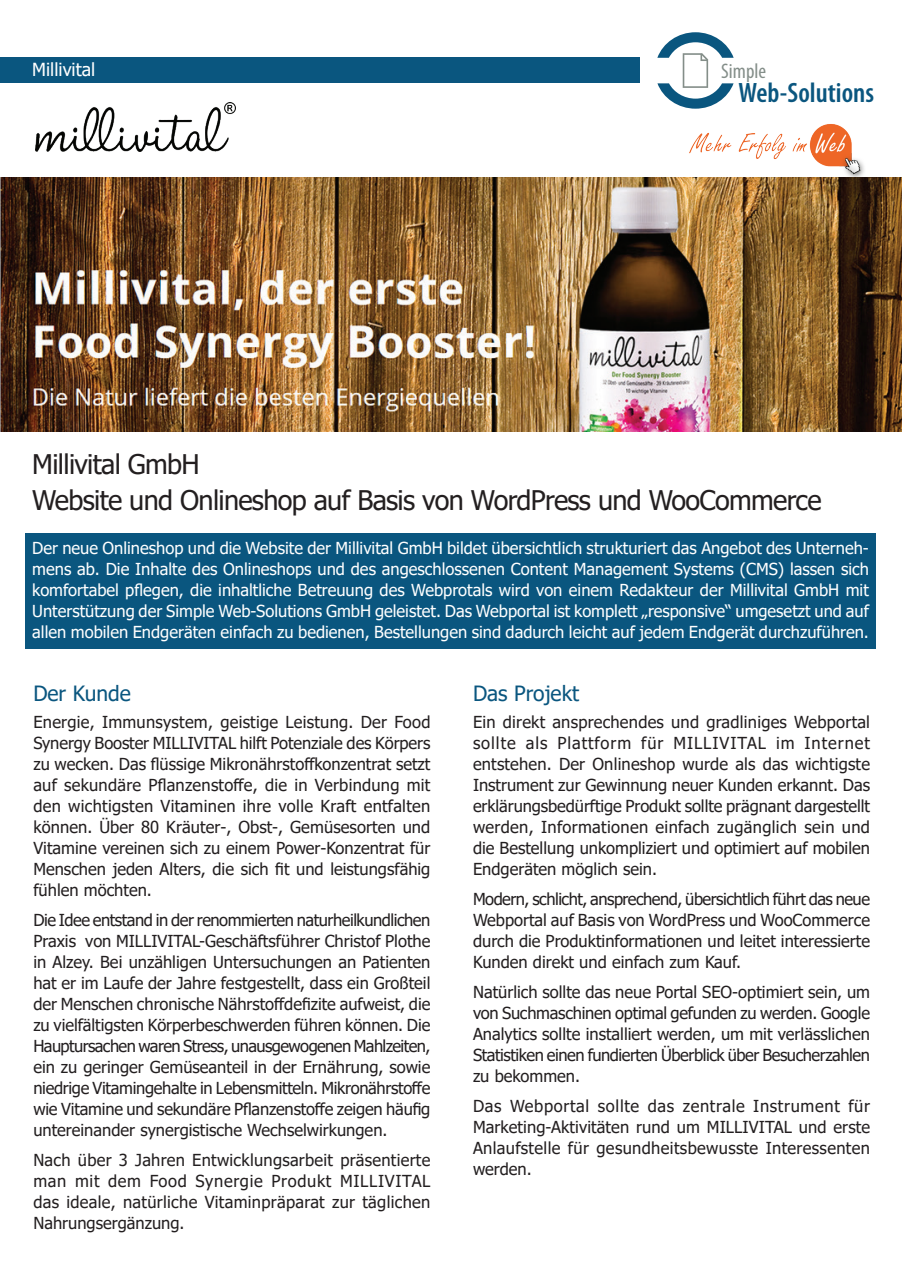
<style>
.page{position:relative;width:902px;height:1272px;background:#fff}
.page>*{position:absolute;margin:0;border:0;box-sizing:border-box;transform-origin:0 0}
.t1{font:600 condensed 28.05px "Myriad Pro";color:#0a567f}
.t2{font:27px/36px "Tahoma";letter-spacing:-.025em;color:#231f20}
.t3{font:condensed 21.15px "Myriad Pro";color:#848e89}
.t4{font:21px "Tahoma";color:#0a567f}
.t5{font:18px "Tahoma";color:#fff}
.t6{font:16.5px/21px "Tahoma";color:#231f20;text-align:justify}
.t7{font:16.5px/21px "Tahoma";color:#fff;text-align:justify}
</style>
<div class="page">
<svg style="left:657px;top:32px;width:76px;height:77px"></svg>
<div style="left:0;top:57px;width:639px;height:26px;background:#0a567f"></div>
<div style="left:26px;top:533px;width:850px;height:115px;background:#0a567f"></div>
<img style="left:689px;top:124px;width:175px;height:53px">
<img style="left:0;top:177px;width:901px;height:255px">
<img style="left:35px;top:102px;width:200px;height:49px">
<p class="t5" style="left:32px;top:57px;width:65px">Millivital</p>
<p class="t3" style="left:721px;top:58px;width:46px">Simple</p>
<h1 class="t1" style="left:738px;top:76px;width:137px">Web-Solutions</h1>
<h2 class="t2" style="left:32px;top:448px;width:790px">Millivital GmbH<br>Website und Onlineshop auf Basis von WordPress und WooCommerce</h2>
<p class="t7" style="left:32px;top:538px;width:838px">Der neue Onlineshop und die Website der Millivital GmbH bildet übersichtlich strukturiert das Angebot des Unterneh&shy;mens ab. Die Inhalte des Onlineshops und des angeschlossenen Content Management Systems (CMS) lassen sich komfortabel pflegen, die inhaltliche Betreuung des Webprotals wird von einem Redakteur der Millivital GmbH mit Unterstützung der Simple Web-Solutions GmbH geleistet. Das Webportal ist komplett „responsive“ umgesetzt und auf allen mobilen Endgeräten einfach zu bedienen, Bestellungen sind dadurch leicht auf jedem Endgerät durchzuführen.</p>
<p class="t4" style="left:33px;top:679px;width:99px">Der Kunde</p>
<p class="t6" style="left:33px;top:712px;width:398px">Energie, Immunsystem, geistige Leistung. Der Food Synergy Booster MILLIVITAL hilft Potenziale des Körpers zu wecken. Das flüssige Mikronährstoffkonzentrat setzt auf sekundäre Pflanzenstoffe, die in Verbindung mit den wichtigsten Vitaminen ihre volle Kraft entfalten können. Über 80 Kräuter-, Obst-, Gemüsesorten und Vitamine vereinen sich zu einem Power-Konzentrat für Menschen jeden Alters, die sich fit und leistungsfähig fühlen möchten.</p>
<p class="t6" style="left:33px;top:910px;width:398px">Die Idee entstand in der renommierten naturheilkundlichen Praxis von MILLIVITAL-Geschäftsführer Christof Plothe in Alzey. Bei unzähligen Untersuchungen an Patienten hat er im Laufe der Jahre festgestellt, dass ein Großteil der Menschen chronische Nährstoffdefizite aufweist, die zu vielfältigsten Körperbeschwerden führen können. Die Hauptursachen waren Stress, unausgewogenen Mahlzeiten, ein zu geringer Gemüseanteil in der Ernährung, sowie niedrige Vitamingehalte in Lebensmitteln. Mikronährstoffe wie Vitamine und sekundäre Pflanzenstoffe zeigen häufig untereinander synergistische Wechselwirkungen.</p>
<p class="t6" style="left:33px;top:1150px;width:398px">Nach über 3 Jahren Entwicklungsarbeit präsentierte man mit dem Food Synergie Produkt MILLIVITAL das ideale, natürliche Vitaminpräparat zur täglichen Nahrungsergänzung.</p>
<p class="t4" style="left:473px;top:679px;width:108px">Das Projekt</p>
<p class="t6" style="left:473px;top:712px;width:398px">Ein direkt ansprechendes und gradliniges Webportal sollte als Plattform für MILLIVITAL im Internet entstehen. Der Onlineshop wurde als das wichtigste Instrument zur Gewinnung neuer Kunden erkannt. Das erklärungsbedürftige Produkt sollte prägnant dargestellt werden, Informationen einfach zugänglich sein und die Bestellung unkompliziert und optimiert auf mobilen Endgeräten möglich sein.</p>
<p class="t6" style="left:473px;top:889px;width:398px">Modern, schlicht, ansprechend, übersichtlich führt das neue Webportal auf Basis von WordPress und WooCommerce durch die Produktinformationen und leitet interessierte Kunden direkt und einfach zum Kauf.</p>
<p class="t6" style="left:473px;top:982px;width:398px">Natürlich sollte das neue Portal SEO-optimiert sein, um von Suchmaschinen optimal gefunden zu werden. Google Analytics sollte installiert werden, um mit verlässlichen Statistiken einen fundierten Überblick über Besucherzahlen zu bekommen.</p>
<p class="t6" style="left:473px;top:1096px;width:398px">Das Webportal sollte das zentrale Instrument für Marketing-Aktivitäten rund um MILLIVITAL und erste Anlaufstelle für gesundheitsbewusste Interessenten werden.</p>
</div>
